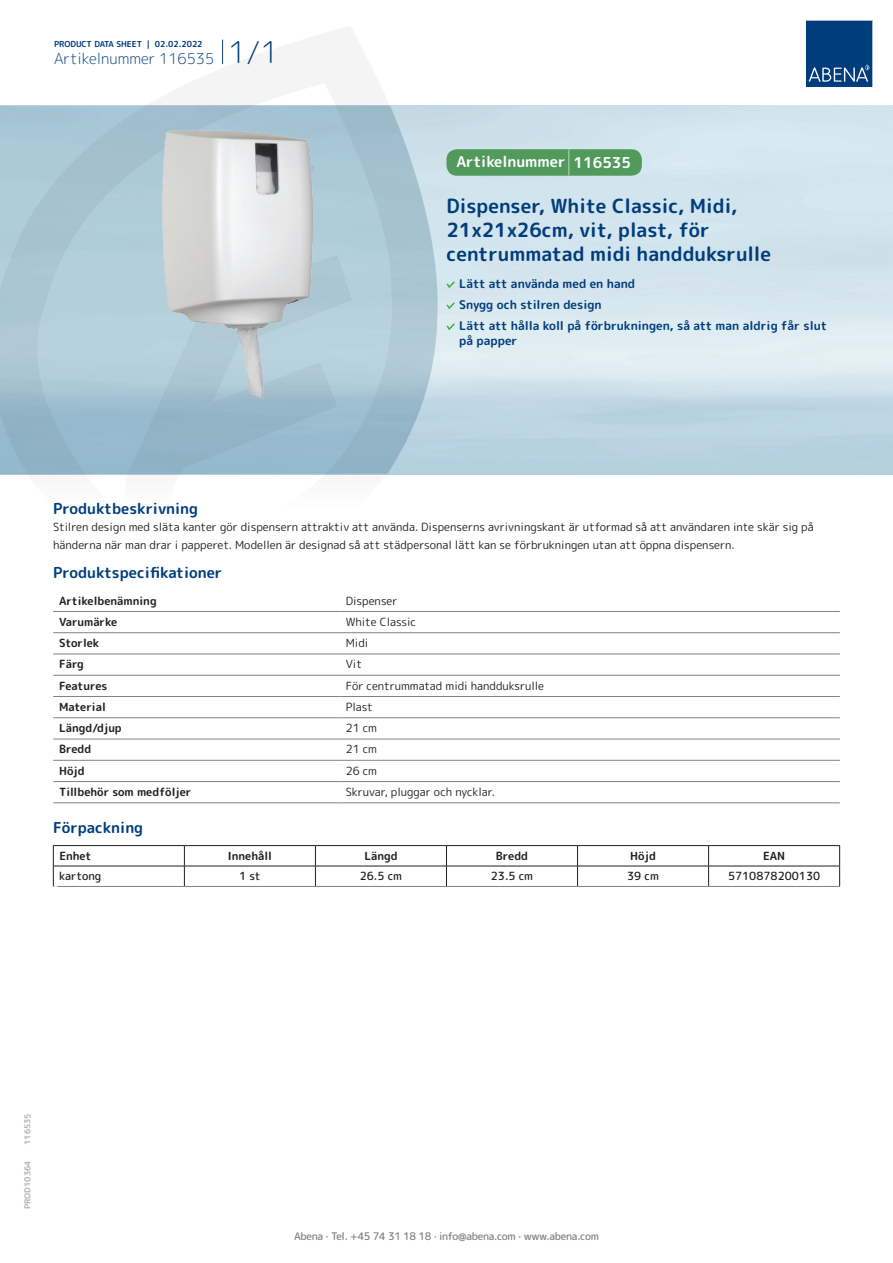
<style>
.page{position:relative;width:893px;height:1263px;background:#fff}
.page>*{position:absolute;margin:0;border:0;box-sizing:border-box;transform-origin:0 0}
.t1{font:700 19.5px/24px "Rounded Mplus 1 c";color:#013d7d}
.t2{font:700 15px "Rounded Mplus 1 c";color:#013d7d}
.t3{font:300 15px "Rounded Mplus 1 c";color:#013d7d}
.t4{font:700 15px "Rounded Mplus 1 c";color:#fff}
.t5{font:700 12px/21px "Rounded Mplus 1 c";color:#013d7d}
.t6{font:11.25px/18px "Rounded Mplus 1 c";color:#231f20}
.t7{font:700 11.25px "Rounded Mplus 1 c";color:#231f20}
.t8{font:500 11.25px "Rounded Mplus 1 c";color:#231f20}
.t9{font:500 10.5px "Rounded Mplus 1 c";letter-spacing:-.03em;color:#808285}
.t10{font:700 10.5px "Rounded Mplus 1 c";color:#fff}
.t11{font:700 8.25px "Rounded Mplus 1 c";color:#013d7d}
.t12{font:700 8.25px "Rounded Mplus 1 c";color:#b2b3b7}
.s1{font-size:30px}
.s2{font-size:25.5px}
</style>
<div class="page">
<svg style="left:0;top:26px;width:439px;height:449px"></svg>
<svg style="left:0;top:106px;width:438px;height:368px;background:#a7c5d3"></svg>
<svg style="left:222px;top:40px;width:1px;height:24px"></svg>
<svg style="left:806px;top:20px;width:67px;height:67px;background:#144b86"></svg>
<img style="left:162px;top:127px;width:154px;height:275px">
<hr style="left:53px;top:611px;width:287px;height:1px;background:#808285">
<hr style="left:340px;top:611px;width:500px;height:1px;background:#808285">
<hr style="left:53px;top:632px;width:287px;height:1px;background:#808285">
<hr style="left:340px;top:632px;width:500px;height:1px;background:#808285">
<hr style="left:53px;top:654px;width:287px;height:1px;background:#808285">
<hr style="left:340px;top:654px;width:500px;height:1px;background:#808285">
<hr style="left:53px;top:675px;width:287px;height:1px;background:#808285">
<hr style="left:340px;top:675px;width:500px;height:1px;background:#808285">
<hr style="left:53px;top:696px;width:287px;height:1px;background:#808285">
<hr style="left:340px;top:696px;width:500px;height:1px;background:#808285">
<hr style="left:53px;top:717px;width:287px;height:1px;background:#808285">
<hr style="left:340px;top:717px;width:500px;height:1px;background:#808285">
<hr style="left:53px;top:739px;width:287px;height:1px;background:#808285">
<hr style="left:340px;top:739px;width:500px;height:1px;background:#808285">
<hr style="left:53px;top:760px;width:287px;height:1px;background:#808285">
<hr style="left:340px;top:760px;width:500px;height:1px;background:#808285">
<hr style="left:53px;top:781px;width:287px;height:1px;background:#808285">
<hr style="left:340px;top:781px;width:500px;height:1px;background:#808285">
<hr style="left:53px;top:802px;width:287px;height:1px;background:#808285">
<hr style="left:340px;top:802px;width:500px;height:1px;background:#808285">
<hr style="left:53px;top:845px;width:131px;height:1px;background:#231f20">
<hr style="left:184px;top:845px;width:131px;height:1px;background:#231f20">
<hr style="left:315px;top:845px;width:131px;height:1px;background:#231f20">
<hr style="left:446px;top:845px;width:131px;height:1px;background:#231f20">
<hr style="left:577px;top:845px;width:132px;height:1px;background:#231f20">
<hr style="left:709px;top:845px;width:131px;height:1px;background:#231f20">
<hr style="left:53px;top:866px;width:131px;height:1px;background:#231f20">
<svg style="left:53px;top:846px;width:1px;height:40px"></svg>
<hr style="left:184px;top:866px;width:131px;height:1px;background:#231f20">
<svg style="left:184px;top:846px;width:1px;height:40px"></svg>
<hr style="left:315px;top:866px;width:131px;height:1px;background:#231f20">
<svg style="left:315px;top:846px;width:1px;height:40px"></svg>
<hr style="left:446px;top:866px;width:131px;height:1px;background:#231f20">
<svg style="left:446px;top:846px;width:1px;height:40px"></svg>
<hr style="left:577px;top:866px;width:132px;height:1px;background:#231f20">
<svg style="left:577px;top:846px;width:1px;height:40px"></svg>
<hr style="left:709px;top:866px;width:131px;height:1px;background:#231f20">
<svg style="left:708px;top:846px;width:1px;height:40px"></svg>
<svg style="left:839px;top:846px;width:1px;height:40px"></svg>
<hr style="left:53px;top:886px;width:131px;height:1px;background:#808285">
<hr style="left:184px;top:886px;width:131px;height:1px;background:#808285">
<hr style="left:315px;top:886px;width:131px;height:1px;background:#808285">
<hr style="left:446px;top:886px;width:131px;height:1px;background:#808285">
<hr style="left:577px;top:886px;width:132px;height:1px;background:#808285">
<hr style="left:709px;top:886px;width:131px;height:1px;background:#808285">
<svg style="left:446px;top:281px;width:9px;height:7px"></svg>
<svg style="left:446px;top:302px;width:9px;height:7px"></svg>
<svg style="left:446px;top:323px;width:9px;height:7px"></svg>
<div style="left:446px;top:149px;width:196px;height:27px;background:#52995c;border-radius:10px"></div>
<p class="t11" style="left:54px;top:38px;width:150px">PRODUCT DATA SHEET | 02.02.2022</p>
<h2 class="t3" style="left:54px;top:48px;width:226px">Artikelnummer 116535 <span class="s1">1/1</span></h2>
<h2 class="t4" style="left:456px;top:151px;width:176px">Artikelnummer <span class="s2">|</span> 116535</h2>
<h1 class="t1" style="left:446px;top:194px;width:326px">Dispenser, White Classic, Midi,<br>21x21x26cm, vit, plast, för centrummatad midi handduksrulle</h1>
<p class="t5" style="left:459px;top:273px;width:369px">Lätt att använda med en hand<br>Snygg och stilren design<br>Lätt att hålla koll på förbrukningen, så att man aldrig får slut</p>
<p class="t5" style="left:459px;top:330px;width:60px">på papper</p>
<h2 class="t2" style="left:53px;top:498px;width:146px">Produktbeskrivning</h2>
<p class="t6" style="left:53px;top:517px;width:762px">Stilren design med släta kanter gör dispensern attraktiv att använda. Dispenserns avrivningskant är utformad så att användaren inte skär sig på händerna när man drar i papperet. Modellen är designad så att städpersonal lätt kan se förbrukningen utan att öppna dispensern.</p>
<h2 class="t2" style="left:53px;top:562px;width:171px">Produktspecifikationer</h2>
<p class="t7" style="left:59px;top:592px;width:99px">Artikelbenämning</p>
<p class="t6" style="left:346px;top:591px;width:53px">Dispenser</p>
<p class="t7" style="left:59px;top:614px;width:59px">Varumärke</p>
<p class="t6" style="left:346px;top:613px;width:72px">White Classic</p>
<p class="t7" style="left:59px;top:635px;width:42px">Storlek</p>
<p class="t6" style="left:346px;top:634px;width:24px">Midi</p>
<p class="t7" style="left:59px;top:656px;width:26px">Färg</p>
<p class="t6" style="left:346px;top:655px;width:18px">Vit</p>
<p class="t7" style="left:59px;top:678px;width:50px">Features</p>
<p class="t6" style="left:346px;top:676px;width:200px">För centrummatad midi handduksrulle</p>
<p class="t7" style="left:59px;top:699px;width:48px">Material</p>
<p class="t6" style="left:346px;top:698px;width:29px">Plast</p>
<p class="t7" style="left:59px;top:720px;width:64px">Längd/djup</p>
<p class="t6" style="left:346px;top:719px;width:33px">21 cm</p>
<p class="t7" style="left:59px;top:741px;width:34px">Bredd</p>
<p class="t6" style="left:346px;top:740px;width:33px">21 cm</p>
<p class="t7" style="left:59px;top:763px;width:27px">Höjd</p>
<p class="t6" style="left:346px;top:762px;width:33px">26 cm</p>
<p class="t7" style="left:59px;top:784px;width:134px">Tillbehör som medföljer</p>
<p class="t6" style="left:346px;top:783px;width:151px">Skruvar, pluggar och nycklar.</p>
<h2 class="t2" style="left:53px;top:817px;width:92px">Förpackning</h2>
<p class="t7" style="left:59px;top:848px;width:34px">Enhet</p>
<p class="t7" style="left:228px;top:848px;width:45px">Innehåll</p>
<p class="t7" style="left:364px;top:848px;width:35px">Längd</p>
<p class="t7" style="left:496px;top:848px;width:34px">Bredd</p>
<p class="t7" style="left:630px;top:848px;width:27px">Höjd</p>
<p class="t7" style="left:763px;top:848px;width:24px">EAN</p>
<p class="t8" style="left:59px;top:868px;width:44px">kartong</p>
<p class="t8" style="left:239px;top:868px;width:23px">1 st</p>
<p class="t8" style="left:360px;top:868px;width:44px">26.5 cm</p>
<p class="t8" style="left:491px;top:868px;width:44px">23.5 cm</p>
<p class="t8" style="left:627px;top:868px;width:33px">39 cm</p>
<p class="t8" style="left:728px;top:868px;width:94px">5710878200130</p>
<p class="t10" style="left:53px;top:882px;width:7px">*</p>
<p class="t12" style="left:22px;top:1145px;width:33px;rotate:-90deg">116535</p>
<p class="t12" style="left:22px;top:1209px;width:50px;rotate:-90deg">PROD10364</p>
<p class="t9" style="left:294px;top:1229px;width:306px">Abena · Tel. +45 74 31 18 18 · info@abena.com · www.abena.com</p>
</div>
